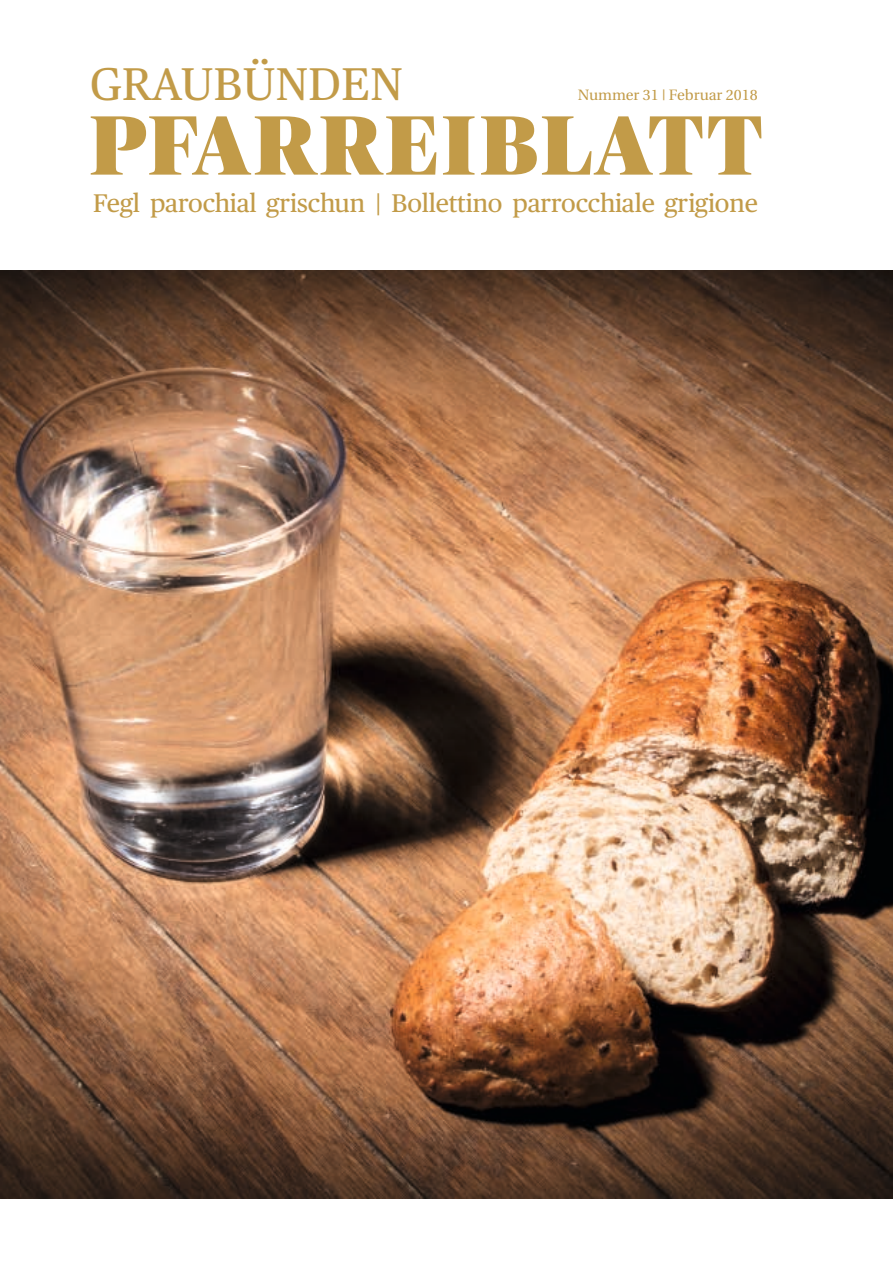
<style>
.page{position:relative;width:893px;height:1263px;background:#fff}
.page>*{position:absolute;margin:0;border:0;box-sizing:border-box;transform-origin:0 0}
.t1{font:900 84px "Publico Banner";letter-spacing:.045em;color:#c29b48}
.t2{font:45.75px "Publico Text";letter-spacing:.015em;color:#c29b48}
.t3{font:25.5px "Publico Text";letter-spacing:-.005em;color:#c29b48}
.t4{font:15px "Utopia";color:#c29b48}
</style>
<div class="page">
<img style="left:0;top:270px;width:893px;height:929px">
<h2 class="t2" style="left:90px;top:57px;width:314px">Graubünden</h2>
<h1 class="t1" style="left:90px;top:98px;width:673px">PFARREIBLATT</h1>
<p class="t4" style="left:578px;top:87px;width:181px">Nummer 31 | Februar 2018</p>
<p class="t3" style="left:93px;top:189px;width:666px">Fegl parochial grischun | Bollettino parrocchiale grigione</p>
</div>
